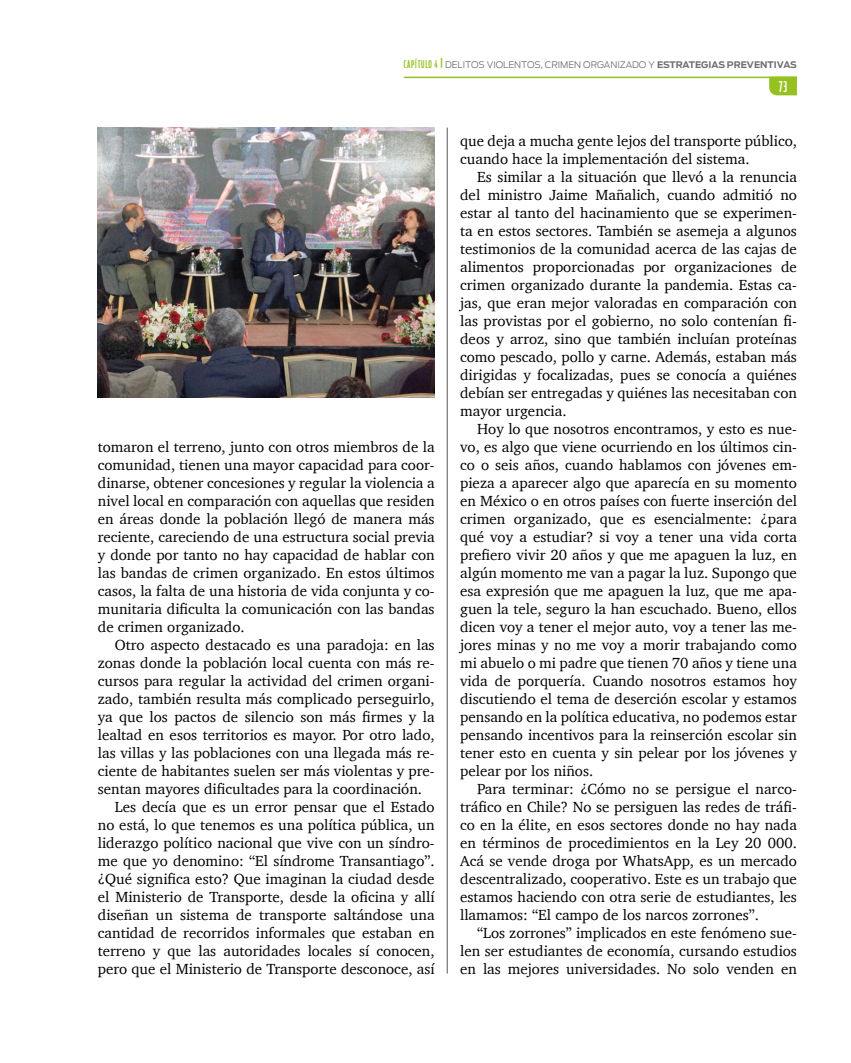
<style>
.page{position:relative;width:851px;height:1063px;background:#fff}
.page>*{position:absolute;margin:0;border:0;box-sizing:border-box;transform-origin:0 0}
.t1{font:15px/18px "Charter";color:#000;text-align:justify}
.t2{font:500 14.55px "Ford Antenna Comp";color:#fff}
.t3{font:300 9px "Ford Antenna";color:#706f6f}
.s1{font-family:"Ford Antenna Comp";font-weight:500;font-size:10.5px;color:#95c11f}
.s2{font-weight:700}
</style>
<div class="page">
<svg style="left:769px;top:78px;width:27px;height:17px"></svg>
<hr style="left:404px;top:77px;width:392px;height:1px;background:#95c11f">
<hr style="left:447px;top:128px;width:1px;height:846px;background:#575756">
<img style="left:98px;top:128px;width:336px;height:270px">
<p class="t3" style="left:404px;top:57px;width:394px"><span class="s1">CAPÍTULO 4</span> <sup>|</sup> DELITOS VIOLENTOS, CRIMEN ORGANIZADO Y <span class="s2">ESTRATEGIAS PREVENTIVAS</span></p>
<p class="t2" style="left:778px;top:74px;width:10px">73</p>
<p class="t1" style="left:98px;top:437px;width:338px">tomaron el terreno, junto con otros miembros de la comunidad, tienen una mayor capacidad para coor&shy;dinarse, obtener concesiones y regular la violencia a nivel local en comparación con aquellas que residen en áreas donde la población llegó de manera más reciente, careciendo de una estructura social previa y donde por tanto no hay capacidad de hablar con las bandas de crimen organizado. En estos últimos casos, la falta de una historia de vida conjunta y co&shy;munitaria dificulta la comunicación con las bandas de crimen organizado.</p>
<p class="t1" style="left:115px;top:635px;width:321px">Otro aspecto destacado es una paradoja: en las</p>
<p class="t1" style="left:98px;top:653px;width:338px">zonas donde la población local cuenta con más re-</p>
<p class="t1" style="left:98px;top:671px;width:338px">cursos para regular la actividad del crimen organi-</p>
<p class="t1" style="left:98px;top:689px;width:338px">zado, también resulta más complicado perseguirlo,</p>
<p class="t1" style="left:98px;top:707px;width:338px">ya que los pactos de silencio son más firmes y la</p>
<p class="t1" style="left:98px;top:725px;width:338px">lealtad en esos territorios es mayor. Por otro lado,</p>
<p class="t1" style="left:98px;top:743px;width:338px">las villas y las poblaciones con una llegada más re-</p>
<p class="t1" style="left:98px;top:761px;width:338px">ciente de habitantes suelen ser más violentas y pre-</p>
<p class="t1" style="left:98px;top:779px;width:326px">sentan mayores dificultades para la coordinación.</p>
<p class="t1" style="left:115px;top:797px;width:321px">Les decía que es un error pensar que el Estado</p>
<p class="t1" style="left:98px;top:815px;width:338px">no está, lo que tenemos es una política pública, un</p>
<p class="t1" style="left:98px;top:833px;width:338px">liderazgo político nacional que vive con un síndro-</p>
<p class="t1" style="left:98px;top:851px;width:338px">me que yo denomino: “El síndrome Transantiago”.</p>
<p class="t1" style="left:98px;top:869px;width:338px">¿Qué significa esto? Que imaginan la ciudad desde</p>
<p class="t1" style="left:98px;top:887px;width:338px">el Ministerio de Transporte, desde la oficina y allí</p>
<p class="t1" style="left:98px;top:905px;width:338px">diseñan un sistema de transporte saltándose una</p>
<p class="t1" style="left:98px;top:923px;width:338px">cantidad de recorridos informales que estaban en</p>
<p class="t1" style="left:98px;top:941px;width:338px">terreno y que las autoridades locales sí conocen,</p>
<p class="t1" style="left:98px;top:959px;width:338px">pero que el Ministerio de Transporte desconoce, así</p>
<p class="t1" style="left:460px;top:131px;width:338px">que deja a mucha gente lejos del transporte público, cuando hace la implementación del sistema.</p>
<p class="t1" style="left:460px;top:167px;width:338px;text-indent:17px">Es similar a la situación que llevó a la renuncia del ministro Jaime Mañalich, cuando admitió no estar al tanto del hacinamiento que se experimen&shy;ta en estos sectores. También se asemeja a algunos testimonios de la comunidad acerca de las cajas de alimentos proporcionadas por organizaciones de crimen organizado durante la pandemia. Estas ca&shy;jas, que eran mejor valoradas en comparación con las provistas por el gobierno, no solo contenían fi&shy;deos y arroz, sino que también incluían proteínas como pescado, pollo y carne. Además, estaban más dirigidas y focalizadas, pues se conocía a quiénes debían ser entregadas y quiénes las necesitaban con mayor urgencia.</p>
<p class="t1" style="left:460px;top:419px;width:338px;text-indent:17px">Hoy lo que nosotros encontramos, y esto es nue&shy;vo, es algo que viene ocurriendo en los últimos cin&shy;co o seis años, cuando hablamos con jóvenes em&shy;pieza a aparecer algo que aparecía en su momento en México o en otros países con fuerte inserción del crimen organizado, que es esencialmente: ¿para qué voy a estudiar? si voy a tener una vida corta prefiero vivir 20 años y que me apaguen la luz, en algún momento me van a pagar la luz. Supongo que esa expresión que me apaguen la luz, que me apa&shy;guen la tele, seguro la han escuchado. Bueno, ellos dicen voy a tener el mejor auto, voy a tener las me&shy;jores minas y no me voy a morir trabajando como mi abuelo o mi padre que tienen 70 años y tiene una vida de porquería. Cuando nosotros estamos hoy discutiendo el tema de deserción escolar y estamos pensando en la política educativa, no podemos estar pensando incentivos para la reinserción escolar sin tener esto en cuenta y sin pelear por los jóvenes y pelear por los niños.</p>
<p class="t1" style="left:460px;top:779px;width:338px;text-indent:17px">Para terminar: ¿Cómo no se persigue el narco&shy;tráfico en Chile? No se persiguen las redes de tráfi&shy;co en la élite, en esos sectores donde no hay nada en términos de procedimientos en la Ley 20 000.<br>Acá se vende droga por WhatsApp, es un mercado descentralizado, cooperativo. Este es un trabajo que estamos haciendo con otra serie de estudiantes, les llamamos: “El campo de los narcos zorrones”.</p>
<p class="t1" style="left:460px;top:923px;width:338px;text-indent:17px">“Los zorrones” implicados en este fenómeno sue&shy;len ser estudiantes de economía, cursando estudios en las mejores universidades. No solo venden en</p>
</div>
